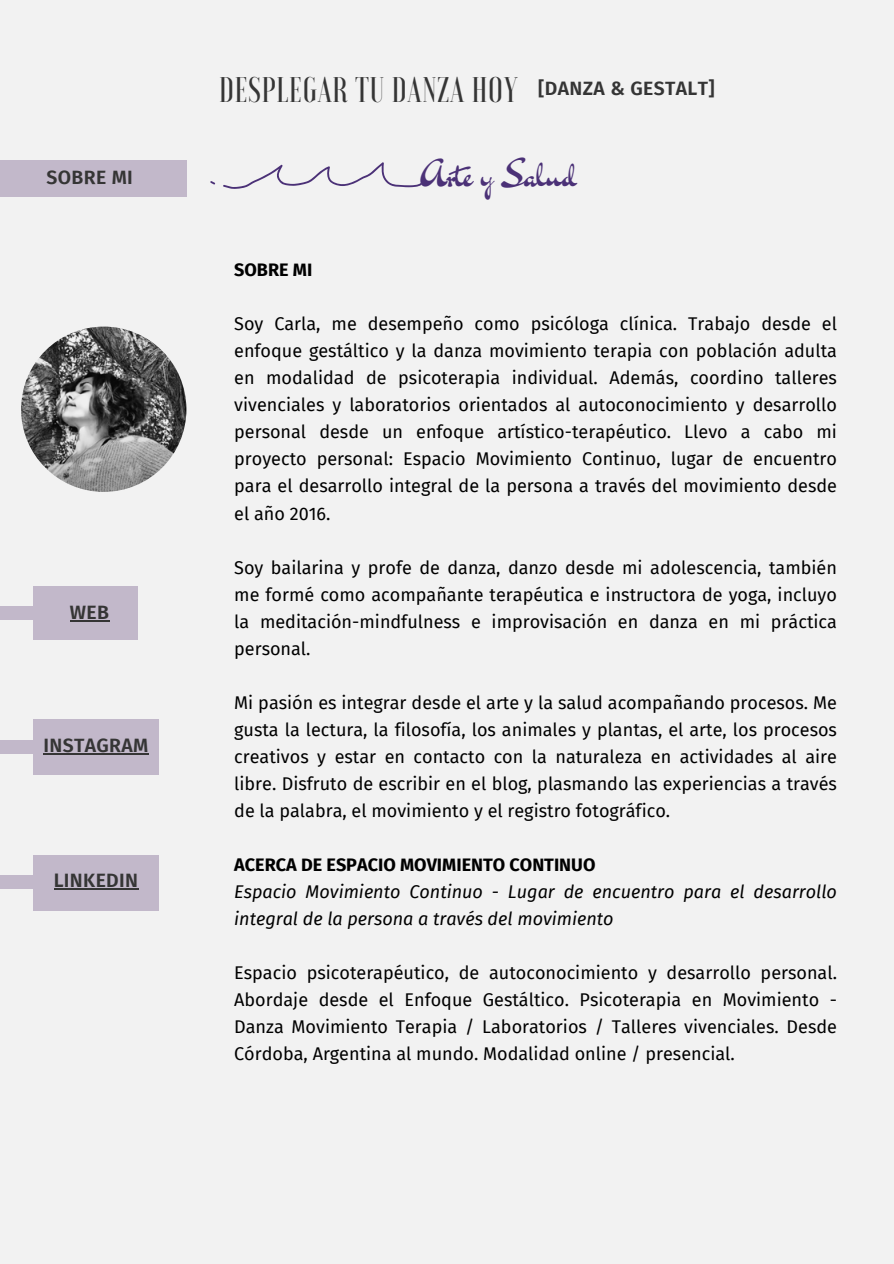
<style>
.page{position:relative;width:894px;height:1264px;background:#fff}
.page>*{position:absolute;margin:0;border:0;box-sizing:border-box;transform-origin:0 0}
.t1{font:35.7px "Dr Sugiyama";color:#4b3177}
.t2{font:500 35.55px "Voga";letter-spacing:.02em;color:#353535}
.t3{font:600 19.35px "Fira Sans";letter-spacing:.02em;color:#353535}
.t4{font:18px/27px "Fira Sans";color:#000;text-align:justify}
.t5{font:italic 18px/27px "Fira Sans";color:#000}
.t6{font:700 18px "Fira Sans";color:#000}
</style>
<div class="page">
<div style="left:0;top:0;width:893px;height:1263px;background:#f2f2f2"></div>
<div style="left:0;top:160px;width:186px;height:37px;background:#c2b8ca"></div>
<div style="left:33px;top:586px;width:105px;height:54px;background:#c2b8ca"></div>
<div style="left:0;top:606px;width:33px;height:14px;background:#c2b8ca"></div>
<div style="left:33px;top:720px;width:126px;height:55px;background:#c2b8ca"></div>
<div style="left:0;top:740px;width:33px;height:13px;background:#c2b8ca"></div>
<div style="left:33px;top:855px;width:126px;height:55px;background:#c2b8ca"></div>
<div style="left:0;top:875px;width:33px;height:13px;background:#c2b8ca"></div>
<img style="left:21px;top:326px;width:165px;height:166px;border-radius:50%">
<svg style="left:210px;top:162px;width:212px;height:27px"></svg>
<hr style="left:70px;top:620px;width:39px;height:1px;background:#353535">
<hr style="left:43px;top:753px;width:106px;height:1px;background:#353535">
<hr style="left:54px;top:888px;width:84px;height:1px;background:#353535">
<p class="t3" style="left:46px;top:166px;width:88px">SOBRE MI</p>
<p class="t3" style="left:70px;top:601px;width:41px">WEB</p>
<p class="t3" style="left:43px;top:734px;width:106px">INSTAGRAM</p>
<p class="t3" style="left:54px;top:869px;width:86px">LINKEDIN</p>
<h3 class="t2" style="left:219px;top:72px;width:300px">DESPLEGAR TU DANZA HOY</h3>
<h3 class="t3" style="left:538px;top:77px;width:178px">[DANZA &amp; GESTALT]</h3>
<p class="t1" style="left:420px;top:149px;width:158px">Arte y Salud</p>
<h1 class="t6" style="left:234px;top:259px;width:80px">SOBRE MI</h1>
<h3 class="t4" style="left:234px;top:311px;width:604px">Soy Carla, me desempeño como psicóloga clínica. Trabajo desde el enfoque gestáltico y la danza movimiento terapia con población adulta en modalidad de psicoterapia individual. Además, coordino talleres vivenciales y laboratorios orientados al autoconocimiento y desarrollo personal desde un enfoque artístico-terapéutico. Llevo a cabo mi proyecto personal: Espacio Movimiento Continuo, lugar de encuentro para el desarrollo integral de la persona a través del movimiento desde el año 2016.</h3>
<h3 class="t4" style="left:234px;top:554px;width:604px">Soy bailarina y profe de danza, danzo desde mi adolescencia, también me formé como acompañante terapéutica e instructora de yoga, incluyo la meditación-mindfulness e improvisación en danza en mi práctica personal.</h3>
<h2 class="t4" style="left:234px;top:689px;width:604px">Mi pasión es integrar desde el arte y la salud acompañando procesos. Me gusta la lectura, la filosofía, los animales y plantas, el arte, los procesos creativos y estar en contacto con la naturaleza en actividades al aire libre. Disfruto de escribir en el blog, plasmando las experiencias a través de la palabra, el movimiento y el registro fotográfico.</h2>
<h3 class="t6" style="left:234px;top:853px;width:362px">ACERCA DE ESPACIO MOVIMIENTO CONTINUO</h3>
<p class="t5" style="left:234px;top:878px;width:604px">Espacio Movimiento Continuo - Lugar de encuentro para el desarrollo integral de la persona a través del movimiento</p>
<p class="t4" style="left:234px;top:959px;width:604px">Espacio psicoterapéutico, de autoconocimiento y desarrollo personal.<br>Abordaje desde el Enfoque Gestáltico. Psicoterapia en Movimiento - Danza Movimiento Terapia / Laboratorios / Talleres vivenciales. Desde Córdoba, Argentina al mundo. Modalidad online / presencial.</p>
</div>
